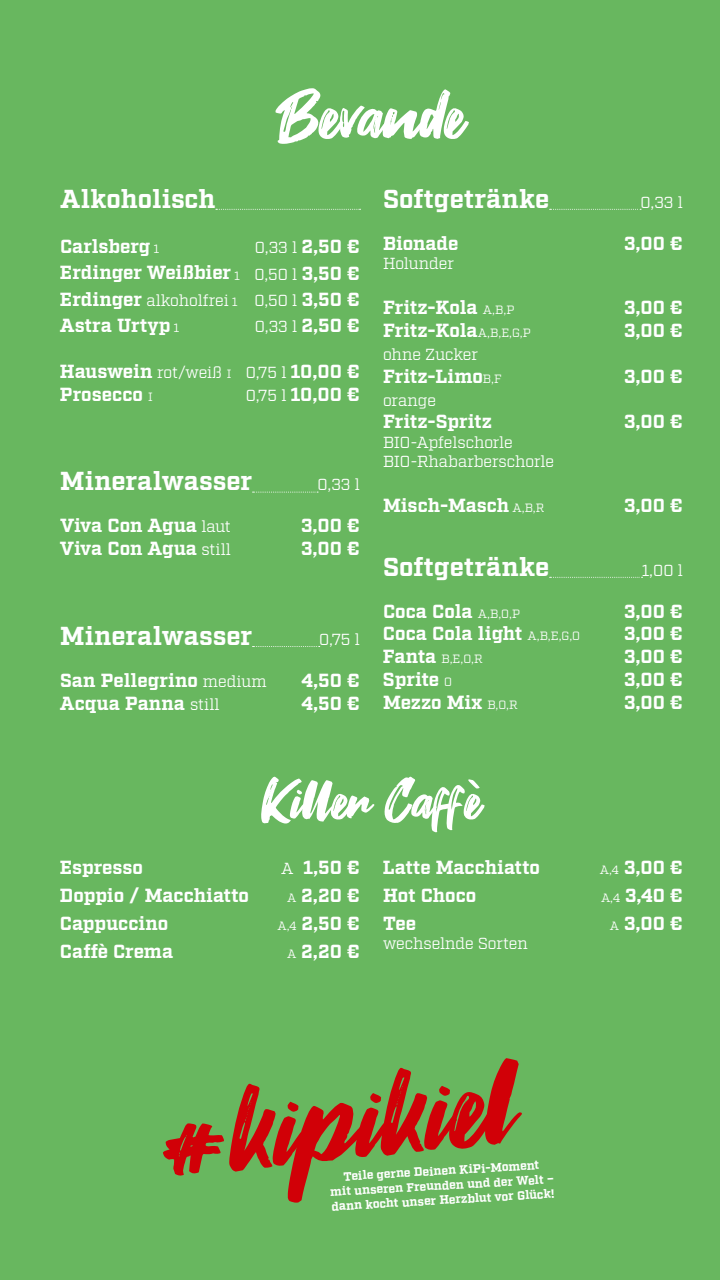
<style>
.page{position:relative;width:720px;height:1280px;background:#68b75f}
.page>*{position:absolute;margin:0;border:0;box-sizing:border-box;transform-origin:0 0}
.t1{font:119.5px "Fontjek";color:#d10007}
.t2{font:66px "Fontjek";color:#fff}
.t3{font:55px "Fontjek";color:#fff}
.t4{font:700 26px "Factoria";color:#fff}
.t5{font:700 19px/22.8px "Factoria";letter-spacing:-.01em;color:#fff}
.t6{font:16px/19.2px "Factoria";letter-spacing:-.01em;color:#fff}
.t7{font:700 12.2px/14.6px "Factoria";color:#fff;text-align:center}
.t8{font:12px "Factoria";color:#fff}
.s1{font-weight:400;font-size:12px}
.s2{font-weight:700;font-size:19px}
.s3{font-weight:400;font-size:16px}
.s4{font-size:12px}
</style>
<div class="page">
<svg style="left:216px;top:209px;width:145px;height:1px"></svg>
<svg style="left:253px;top:492px;width:65px;height:1px"></svg>
<svg style="left:253px;top:646px;width:67px;height:1px"></svg>
<svg style="left:550px;top:209px;width:91px;height:1px"></svg>
<svg style="left:550px;top:577px;width:93px;height:1px"></svg>
<h2 class="t2" style="left:278px;top:74px;width:189px">Bevande</h2>
<h3 class="t4" style="left:60px;top:183px;width:157px">Alkoholisch</h3>
<p class="t5" style="left:60px;top:236px;width:101px">Carlsberg <span class="s1">1</span></p>
<p class="t6" style="left:255px;top:238px;width:107px">0,33 l <span class="s2">2,50 €</span></p>
<p class="t5" style="left:60px;top:262px;width:302px">Erdinger Weißbier <span class="s1">1</span> <span class="s3">0,50 l</span> 3,50 €</p>
<p class="t6" style="left:60px;top:291px;width:302px"><span class="s2">Erdinger</span> alkoholfrei <span class="s4">1</span> 0,50 l <span class="s2">3,50 €</span></p>
<p class="t5" style="left:60px;top:315px;width:121px">Astra Urtyp <span class="s1">1</span></p>
<p class="t6" style="left:255px;top:318px;width:107px">0,33 l <span class="s2">2,50 €</span></p>
<p class="t5" style="left:60px;top:361px;width:302px">Hauswein <span class="s3">rot/weiß</span> <span class="s1">I</span> <span class="s3">0,75 l</span> 10,00 €<br>Prosecco <span class="s1">I</span></p>
<p class="t5" style="left:246px;top:384px;width:116px"><span class="s3">0,75 l</span> 10,00 €</p>
<h3 class="t4" style="left:60px;top:466px;width:194px">Mineralwasser</h3>
<p class="t6" style="left:318px;top:476px;width:44px">0,33 l</p>
<p class="t5" style="left:60px;top:515px;width:172px">Viva Con Agua <span class="s3">laut</span></p>
<p class="t5" style="left:301px;top:515px;width:60px">3,00 €</p>
<p class="t5" style="left:60px;top:538px;width:173px">Viva Con Agua <span class="s3">still</span></p>
<p class="t5" style="left:301px;top:538px;width:60px">3,00 €</p>
<h3 class="t4" style="left:60px;top:620px;width:194px">Mineralwasser</h3>
<p class="t6" style="left:319px;top:630px;width:42px">0,75 l</p>
<p class="t5" style="left:60px;top:670px;width:208px">San Pellegrino <span class="s3">medium</span></p>
<p class="t5" style="left:301px;top:670px;width:60px">4,50 €</p>
<p class="t5" style="left:60px;top:692px;width:161px">Acqua Panna <span class="s3">still</span></p>
<p class="t5" style="left:301px;top:692px;width:60px">4,50 €</p>
<h3 class="t4" style="left:383px;top:183px;width:168px">Softgetränke</h3>
<p class="t6" style="left:641px;top:193px;width:44px">0,33 l</p>
<p class="t5" style="left:383px;top:232px;width:77px">Bionade</p>
<p class="t5" style="left:624px;top:232px;width:60px">3,00 €</p>
<p class="t6" style="left:383px;top:254px;width:73px">Holunder</p>
<p class="t5" style="left:383px;top:297px;width:133px">Fritz-Kola <span class="s1">A,B,P</span></p>
<p class="t5" style="left:624px;top:297px;width:60px">3,00 €</p>
<p class="t5" style="left:383px;top:320px;width:149px">Fritz-Kola<span class="s1">A,B,E,G,P</span></p>
<p class="t5" style="left:624px;top:320px;width:60px">3,00 €</p>
<p class="t6" style="left:383px;top:345px;width:97px">ohne Zucker</p>
<p class="t5" style="left:383px;top:366px;width:120px">Fritz-Limo<span class="s1">B,F</span></p>
<p class="t5" style="left:624px;top:366px;width:60px">3,00 €</p>
<p class="t6" style="left:383px;top:391px;width:54px">orange</p>
<p class="t5" style="left:383px;top:411px;width:111px">Fritz-Spritz</p>
<p class="t5" style="left:624px;top:411px;width:60px">3,00 €</p>
<p class="t6" style="left:383px;top:433px;width:173px">BIO-Apfelschorle<br>BIO-Rhabarberschorle</p>
<p class="t5" style="left:383px;top:495px;width:163px">Misch-Masch <span class="s1">A,B,R</span></p>
<p class="t5" style="left:624px;top:495px;width:60px">3,00 €</p>
<h3 class="t4" style="left:383px;top:551px;width:168px">Softgetränke</h3>
<p class="t6" style="left:642px;top:561px;width:42px">1,00 l</p>
<p class="t5" style="left:383px;top:600px;width:139px">Coca Cola <span class="s1">A,B,O,P</span></p>
<p class="t5" style="left:624px;top:600px;width:60px">3,00 €</p>
<p class="t5" style="left:383px;top:623px;width:199px">Coca Cola light <span class="s1">A,B,E,G,O</span></p>
<p class="t5" style="left:624px;top:623px;width:60px">3,00 €</p>
<p class="t8" style="left:383px;top:652px;width:101px"><span class="s2">Fanta</span> B,E,O,R</p>
<p class="t5" style="left:624px;top:646px;width:60px">3,00 €</p>
<p class="t5" style="left:383px;top:669px;width:71px">Sprite <span class="s1">O</span></p>
<p class="t5" style="left:624px;top:669px;width:60px">3,00 €</p>
<p class="t5" style="left:383px;top:692px;width:136px">Mezzo Mix <span class="s1">B,O,R</span></p>
<p class="t5" style="left:624px;top:692px;width:60px">3,00 €</p>
<h3 class="t3" style="left:261px;top:766px;width:222px">Killer Caffè</h3>
<p class="t5" style="left:60px;top:857px;width:85px">Espresso</p>
<p class="t5" style="left:281px;top:857px;width:80px"><span class="s3">A</span> 1,50 €</p>
<p class="t5" style="left:60px;top:885px;width:191px">Doppio / Macchiatto</p>
<p class="t5" style="left:287px;top:885px;width:74px"><span class="s1">A</span> 2,20 €</p>
<p class="t5" style="left:60px;top:913px;width:110px">Cappuccino</p>
<p class="t5" style="left:277px;top:913px;width:84px"><span class="s1">A,4</span> 2,50 €</p>
<p class="t5" style="left:60px;top:941px;width:115px">Caffè Crema</p>
<p class="t5" style="left:287px;top:941px;width:74px"><span class="s1">A</span> 2,20 €</p>
<p class="t5" style="left:383px;top:857px;width:159px">Latte Macchiatto</p>
<p class="t5" style="left:600px;top:857px;width:85px"><span class="s1">A,4</span> 3,00 €</p>
<p class="t5" style="left:383px;top:885px;width:95px">Hot Choco</p>
<p class="t5" style="left:601px;top:885px;width:83px"><span class="s1">A,4</span> 3,40 €</p>
<p class="t5" style="left:383px;top:913px;width:35px">Tee</p>
<p class="t5" style="left:610px;top:913px;width:75px"><span class="s1">A</span> 3,00 €</p>
<p class="t6" style="left:383px;top:935px;width:146px">wechselnde Sorten</p>
<h1 class="t1" style="left:147px;top:1064px;width:362px;rotate:-6deg">#kipikiel</h1>
<p class="t7" style="left:329px;top:1170px;width:226px;rotate:-3deg">Teile gerne Deinen KiPi-Moment<br>mit unseren Freunden und der Welt – dann kocht unser Herzblut vor Glück!</p>
</div>
